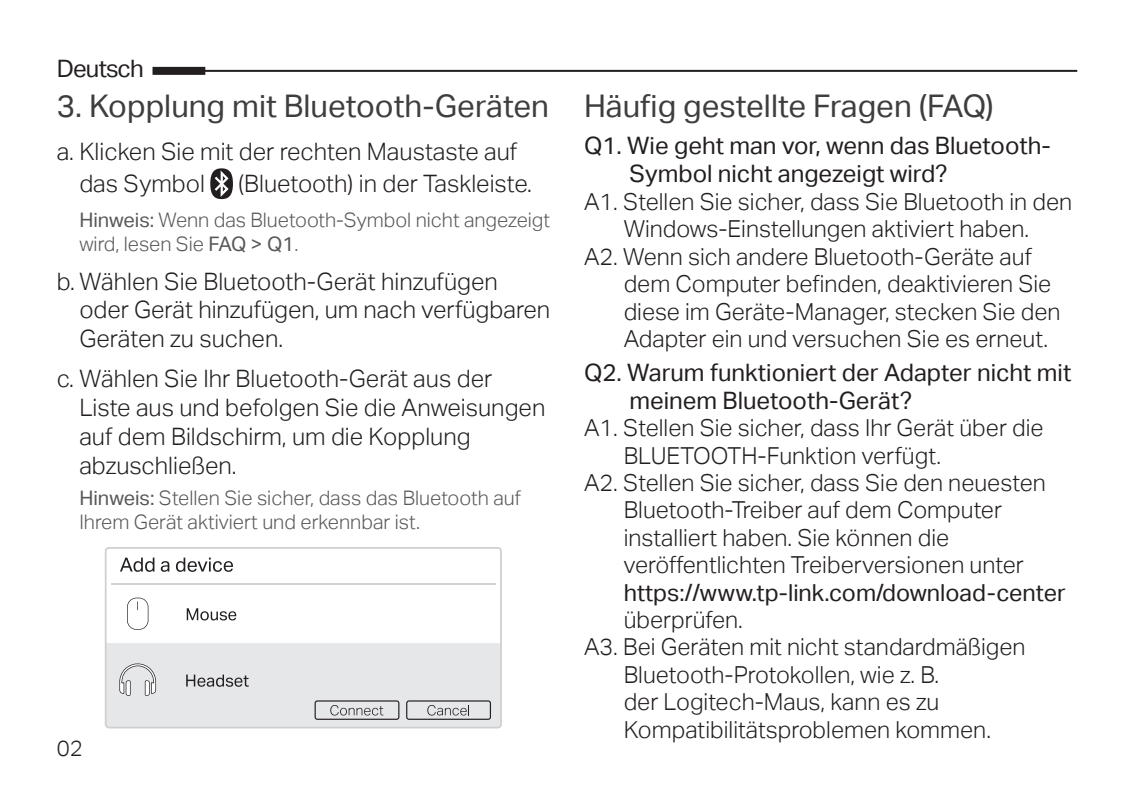
<style>
.page{position:relative;width:1134px;height:794px;background:#fff}
.page>*{position:absolute;margin:0;border:0;box-sizing:border-box;transform-origin:0 0}
.t1{font:31.2px "TP Link Aktiv Regular";color:#3e3e3f}
.t2{font:24px/28.8px "TP Link Aktiv Light";color:#231f20}
.t3{font:24px/28px "TP Link Aktiv Regular";color:#231f20}
.t4{font:24px "TP Link Aktiv Regular";letter-spacing:-.03em;color:#231f20}
.t5{font:23.2px "TP Link Aktiv Light";color:#231f20}
.t6{font:23.2px "TP Link Aktiv Regular";color:#231f20}
.t7{font:22px "TP Link Aktiv Light";color:#231f20}
.t8{font:20px/24px "TP Link Aktiv Light";color:#57585a}
.s1{font-family:"TP Link Aktiv Regular"}
</style>
<div class="page">
<hr style="left:179px;top:70px;width:898px;height:2px;background:#231f20">
<div style="left:153px;top:67px;width:52px;height:8px;background:#231f20"></div>
<svg style="left:210px;top:168px;width:23px;height:31px"></svg>
<svg style="left:105px;top:547px;width:397px;height:181px"></svg>
<svg style="left:187px;top:608px;width:49px;height:12px"></svg>
<svg style="left:127px;top:597px;width:21px;height:33px"></svg>
<svg style="left:315px;top:700px;width:84px;height:20px;background:#bebec0"></svg>
<svg style="left:406px;top:700px;width:85px;height:20px;background:#bfbfc1"></svg>
<svg style="left:186px;top:674px;width:63px;height:13px"></svg>
<svg style="left:119px;top:663px;width:37px;height:33px"></svg>
<p class="t4" style="left:57px;top:55px;width:89px">Deutsch</p>
<h1 class="t1" style="left:57px;top:88px;width:494px">3. Kopplung mit Bluetooth-Geräten</h1>
<p class="t2" style="left:79px;top:136px;width:439px;line-height:32px;text-indent:-23px">a. Klicken Sie mit der rechten Maustaste auf das Symbol</p>
<p class="t2" style="left:238px;top:170px;width:295px">(Bluetooth) in der Taskleiste.</p>
<p class="t8" style="left:79px;top:208px;width:472px"><span class="s1">Hinweis:</span> Wenn das Bluetooth-Symbol nicht angezeigt wird, lesen Sie <span class="s1">FAQ &gt; Q1</span>.</p>
<p class="t2" style="left:79px;top:267px;width:472px;text-indent:-23px">b. Wählen Sie Bluetooth-Gerät hinzufügen oder Gerät hinzufügen, um nach verfügbaren<br>Geräten zu suchen.</p>
<p class="t2" style="left:79px;top:364px;width:468px;text-indent:-23px">c. Wählen Sie Ihr Bluetooth-Gerät aus der Liste aus und befolgen Sie die Anweisungen auf dem Bildschirm, um die Kopplung abzuschließen.</p>
<p class="t8" style="left:79px;top:486px;width:443px"><span class="s1">Hinweis:</span> Stellen Sie sicher, dass das Bluetooth auf<br>Ihrem Gerät aktiviert und erkennbar ist.</p>
<p class="t7" style="left:57px;top:735px;width:28px">02</p>
<h1 class="t1" style="left:584px;top:88px;width:411px">Häufig gestellte Fragen (FAQ)</h1>
<p class="t3" style="left:629px;top:132px;width:423px;text-indent:-45px">Q1. Wie geht man vor, wenn das Bluetooth-<br>Symbol nicht angezeigt wird?</p>
<p class="t5" style="left:584px;top:188px;width:490px">A1. Stellen Sie sicher, dass Sie Bluetooth in den</p>
<p class="t5" style="left:624px;top:216px;width:407px">Windows-Einstellungen aktiviert haben.</p>
<p class="t5" style="left:584px;top:243px;width:449px">A2. Wenn sich andere Bluetooth-Geräte auf</p>
<p class="t5" style="left:624px;top:270px;width:429px">dem Computer befinden, deaktivieren Sie</p>
<p class="t5" style="left:624px;top:298px;width:438px">diese im Geräte-Manager, stecken Sie den</p>
<p class="t5" style="left:624px;top:325px;width:426px">Adapter ein und versuchen Sie es erneut.</p>
<p class="t3" style="left:629px;top:358px;width:443px;text-indent:-45px">Q2. Warum funktioniert der Adapter nicht mit meinem Bluetooth-Gerät?</p>
<p class="t5" style="left:584px;top:414px;width:461px">A1. Stellen Sie sicher, dass Ihr Gerät über die</p>
<p class="t5" style="left:624px;top:442px;width:319px">BLUETOOTH-Funktion verfügt.</p>
<p class="t5" style="left:584px;top:469px;width:463px">A2. Stellen Sie sicher, dass Sie den neuesten</p>
<p class="t5" style="left:624px;top:497px;width:380px">Bluetooth-Treiber auf dem Computer</p>
<p class="t5" style="left:624px;top:524px;width:327px">installiert haben. Sie können die</p>
<p class="t5" style="left:624px;top:551px;width:401px">veröffentlichten Treiberversionen unter</p>
<p class="t6" style="left:624px;top:579px;width:443px">https://www.tp-link.com/download-center</p>
<p class="t5" style="left:624px;top:606px;width:121px">überprüfen.</p>
<p class="t5" style="left:584px;top:634px;width:443px">A3. Bei Geräten mit nicht standardmäßigen</p>
<p class="t5" style="left:624px;top:661px;width:317px">Bluetooth-Protokollen, wie z. B.</p>
<p class="t5" style="left:624px;top:688px;width:317px">der Logitech-Maus, kann es zu</p>
<p class="t5" style="left:624px;top:716px;width:369px">Kompatibilitätsproblemen kommen.</p>
</div>
